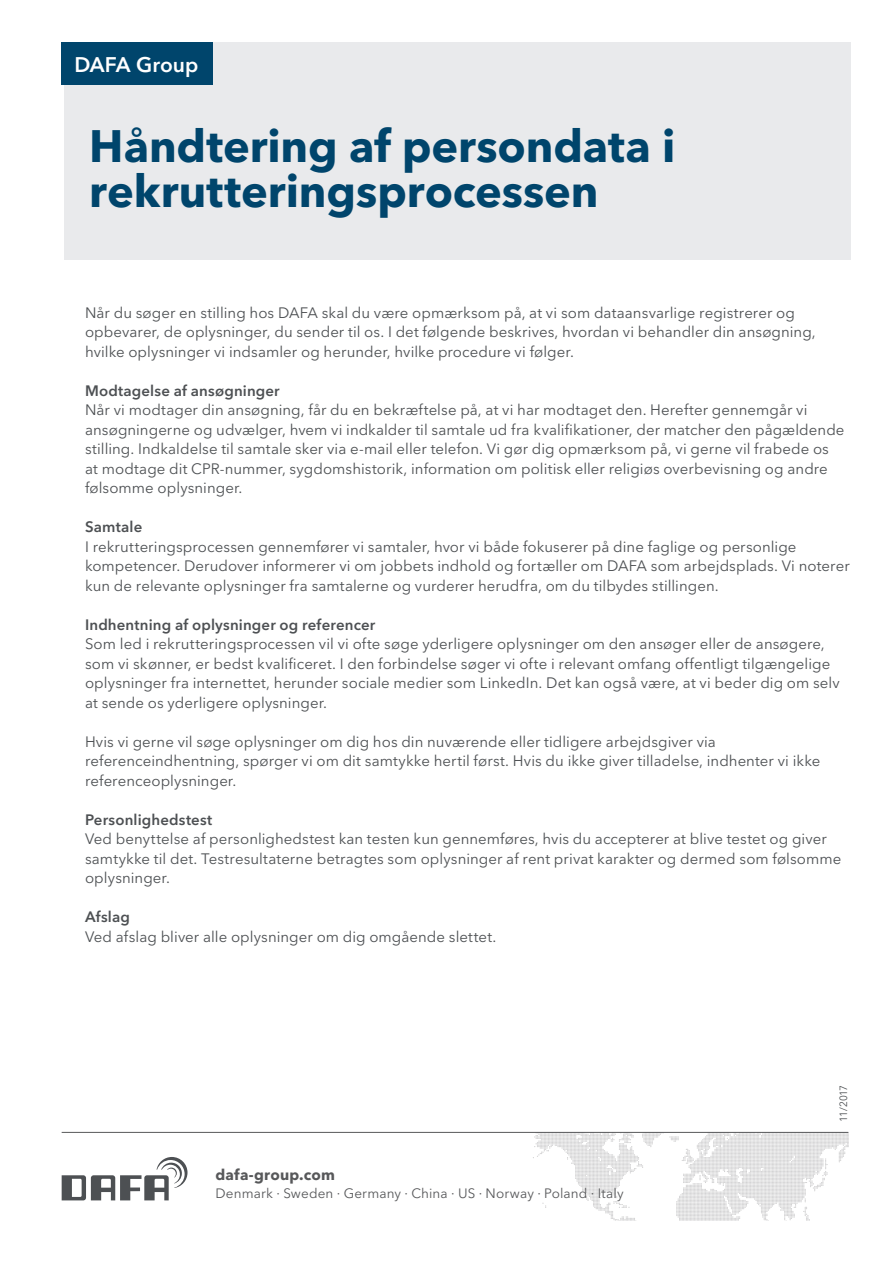
<style>
.page{position:relative;width:893px;height:1263px;background:#fff}
.page>*{position:absolute;margin:0;border:0;box-sizing:border-box;transform-origin:0 0}
.t1{font:700 45px/45px "Avenir Next LT Pro";color:#00456c}
.t2{font:600 21px "Avenir Next LT Pro";color:#fff}
.t3{font:15px/19.5px "Avenir Next LT Pro";letter-spacing:.005em;color:#4d5053}
.t4{font:600 15px "Avenir Next LT Pro";letter-spacing:.01em;color:#4d5053}
.t5{font:700 15px "Avenir Next LT Pro";letter-spacing:.01em;color:#57585a}
.t6{font:13.5px "Avenir Next LT Pro";letter-spacing:.01em;color:#57585a}
.underrubrik{font:10.5px "Avenir Next LT Pro";letter-spacing:-.04em;color:#4d5053;scale:.96 1}
</style>
<div class="page">
<div style="left:64px;top:43px;width:786px;height:217px;background:#e9eaec"></div>
<div style="left:62px;top:43px;width:151px;height:42px;background:#00456c"></div>
<img style="left:533px;top:1133px;width:315px;height:87px">
<svg style="left:62px;top:1157px;width:125px;height:43px"></svg>
<hr style="left:62px;top:1132px;width:786px;height:1px;background:#57585a">
<p class="t2" style="left:74px;top:52px;width:125px">DAFA Group</p>
<p class="t1" style="left:89px;top:123px;width:588px">Håndtering af persondata i rekrutteringsprocessen</p>
<p class="t3" style="left:85px;top:303px;width:732px">Når du søger en stilling hos DAFA skal du være opmærksom på, at vi som dataansvarlige registrerer og opbevarer, de oplysninger, du sender til os. I det følgende beskrives, hvordan vi behandler din ansøgning, hvilke oplysninger vi indsamler og herunder, hvilke procedure vi følger.</p>
<p class="t4" style="left:85px;top:381px;width:196px">Modtagelse af ansøgninger</p>
<p class="t3" style="left:85px;top:400px;width:761px">Når vi modtager din ansøgning, får du en bekræftelse på, at vi har modtaget den. Herefter gennemgår vi ansøgningerne og udvælger, hvem vi indkalder til samtale ud fra kvalifikationer, der matcher den pågældende stilling. Indkaldelse til samtale sker via e-mail eller telefon. Vi gør dig opmærksom på, vi gerne vil frabede os at modtage dit CPR-nummer, sygdomshistorik, information om politisk eller religiøs overbevisning og andre følsomme oplysninger.</p>
<p class="t4" style="left:85px;top:518px;width:59px">Samtale</p>
<p class="t3" style="left:85px;top:537px;width:766px">I rekrutteringsprocessen gennemfører vi samtaler, hvor vi både fokuserer på dine faglige og personlige kompetencer. Derudover informerer vi om jobbets indhold og fortæller om DAFA som arbejdsplads. Vi noterer kun de relevante oplysninger fra samtalerne og vurderer herudfra, om du tilbydes stillingen.</p>
<p class="t4" style="left:85px;top:615px;width:292px">Indhentning af oplysninger og referencer</p>
<p class="t3" style="left:85px;top:634px;width:756px">Som led i rekrutteringsprocessen vil vi ofte søge yderligere oplysninger om den ansøger eller de ansøgere, som vi skønner, er bedst kvalificeret. I den forbindelse søger vi ofte i relevant omfang offentligt tilgængelige oplysninger fra internettet, herunder sociale medier som LinkedIn. Det kan også være, at vi beder dig om selv at sende os yderligere oplysninger.</p>
<p class="t3" style="left:85px;top:732px;width:737px">Hvis vi gerne vil søge oplysninger om dig hos din nuværende eller tidligere arbejdsgiver via referenceindhentning, spørger vi om dit samtykke hertil først. Hvis du ikke giver tilladelse, indhenter vi ikke referenceoplysninger.</p>
<p class="t4" style="left:85px;top:810px;width:129px">Personlighedstest</p>
<p class="t3" style="left:85px;top:829px;width:758px">Ved benyttelse af personlighedstest kan testen kun gennemføres, hvis du accepterer at blive testet og giver samtykke til det. Testresultaterne betragtes som oplysninger af rent privat karakter og dermed som følsomme oplysninger.</p>
<p class="t4" style="left:85px;top:908px;width:47px">Afslag</p>
<p class="t3" style="left:85px;top:927px;width:413px">Ved afslag bliver alle oplysninger om dig omgående slettet.</p>
<p class="t5" style="left:216px;top:1165px;width:121px">dafa-group.com</p>
<p class="t6" style="left:216px;top:1185px;width:410px">Denmark · Sweden · Germany · China · US · Norway · Poland · Italy</p>
<p class="underrubrik" style="left:837px;top:1122px;width:40px;rotate:-90deg">11/2017</p>
</div>
